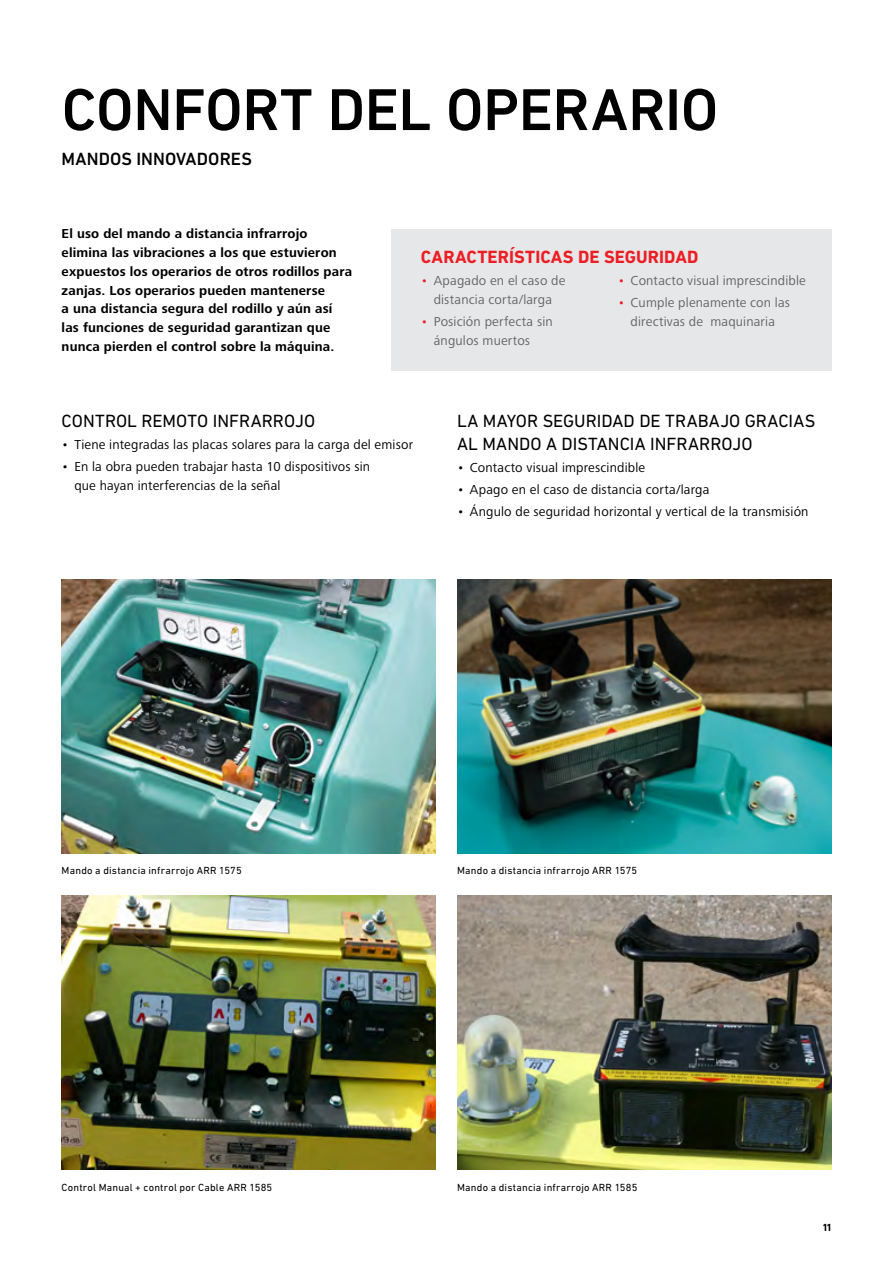
<style>
.page{position:relative;width:893px;height:1263px;background:#fff}
.page>*{position:absolute;margin:0;border:0;box-sizing:border-box;transform-origin:0 0}
.t1{font:500 60px "DIN Next LT Pro";letter-spacing:-.005em;color:#000}
.t2{font:18px/22.5px "DIN Next LT Pro";color:#000}
.t3{font:700 18px "DIN Next LT Pro";letter-spacing:.005em;color:#ed1d24}
.t4{font:500 18px "DIN Next LT Pro";letter-spacing:.005em;color:#000}
.t5{font:700 13.5px/18.8px "Frutiger Next LTW1 G";letter-spacing:.015em;color:#000}
.t6{font:13.5px/18.8px "Frutiger Next LTW1 G";letter-spacing:.01em;color:#000}
.t7{font:13.5px/18.8px "Frutiger Next LTW1 G";letter-spacing:.01em;color:#636466;text-align:center}
.t8{font:10.5px "DIN Next LT Pro";letter-spacing:.02em;color:#000}
.t9{font:700 10.5px "DIN Next LT Pro";color:#000}
.s1{color:#ed1d24}
</style>
<div class="page">
<div style="left:391px;top:229px;width:440px;height:141px;background:#e6e7e8"></div>
<img style="left:457px;top:579px;width:374px;height:274px">
<img style="left:62px;top:579px;width:374px;height:274px">
<img style="left:457px;top:896px;width:374px;height:273px">
<img style="left:62px;top:896px;width:374px;height:273px">
<h1 class="t1" style="left:62px;top:75px;width:658px">CONFORT DEL OPERARIO</h1>
<h2 class="t4" style="left:62px;top:148px;width:192px">MANDOS INNOVADORES</h2>
<p class="t5" style="left:62px;top:225px;width:292px">El uso del mando a distancia infrarrojo elimina las vibraciones a los que estuvieron expuestos los operarios de otros rodillos para zanjas. Los operarios pueden mantenerse<br>a una distancia segura del rodillo y aún así las funciones de seguridad garantizan que nunca pierden el control sobre la máquina.</p>
<h2 class="t3" style="left:421px;top:247px;width:279px">CARACTERÍSTICAS DE SEGURIDAD</h2>
<p class="t7" style="left:421px;top:272px;width:146px"><span class="s1">•</span> Apagado en el caso de distancia corta/larga</p>
<p class="t7" style="left:434px;top:313px;width:121px;text-align:left;text-indent:-13px"><span class="s1">•</span> Posición perfecta sin ángulos muertos</p>
<p class="t7" style="left:618px;top:272px;width:189px"><span class="s1">•</span> Contacto visual imprescindible</p>
<p class="t7" style="left:618px;top:294px;width:174px"><span class="s1">•</span> Cumple plenamente con las directivas de maquinaria</p>
<h2 class="t2" style="left:62px;top:410px;width:255px">CONTROL REMOTO INFRARROJO</h2>
<p class="t6" style="left:62px;top:436px;width:353px">• Tiene integradas las placas solares para la carga del emisor</p>
<p class="t6" style="left:74px;top:458px;width:297px;text-indent:-13px">• En la obra pueden trabajar hasta 10 dispositivos sin que hayan interferencias de la señal</p>
<h2 class="t2" style="left:457px;top:410px;width:360px">LA MAYOR SEGURIDAD DE TRABAJO GRACIAS<br>AL MANDO A DISTANCIA INFRARROJO</h2>
<p class="t6" style="left:457px;top:458px;width:189px">• Contacto visual imprescindible</p>
<p class="t6" style="left:457px;top:480px;width:254px">• Apago en el caso de distancia corta/larga</p>
<p class="t6" style="left:457px;top:502px;width:353px">• Ángulo de seguridad horizontal y vertical de la transmisión</p>
<p class="t8" style="left:62px;top:864px;width:182px">Mando a distancia infrarrojo ARR 1575</p>
<p class="t8" style="left:457px;top:864px;width:182px">Mando a distancia infrarrojo ARR 1575</p>
<p class="t8" style="left:62px;top:1181px;width:212px">Control Manual + control por Cable ARR 1585</p>
<p class="t8" style="left:457px;top:1181px;width:182px">Mando a distancia infrarrojo ARR 1585</p>
<p class="t9" style="left:823px;top:1221px;width:10px">11</p>
</div>
